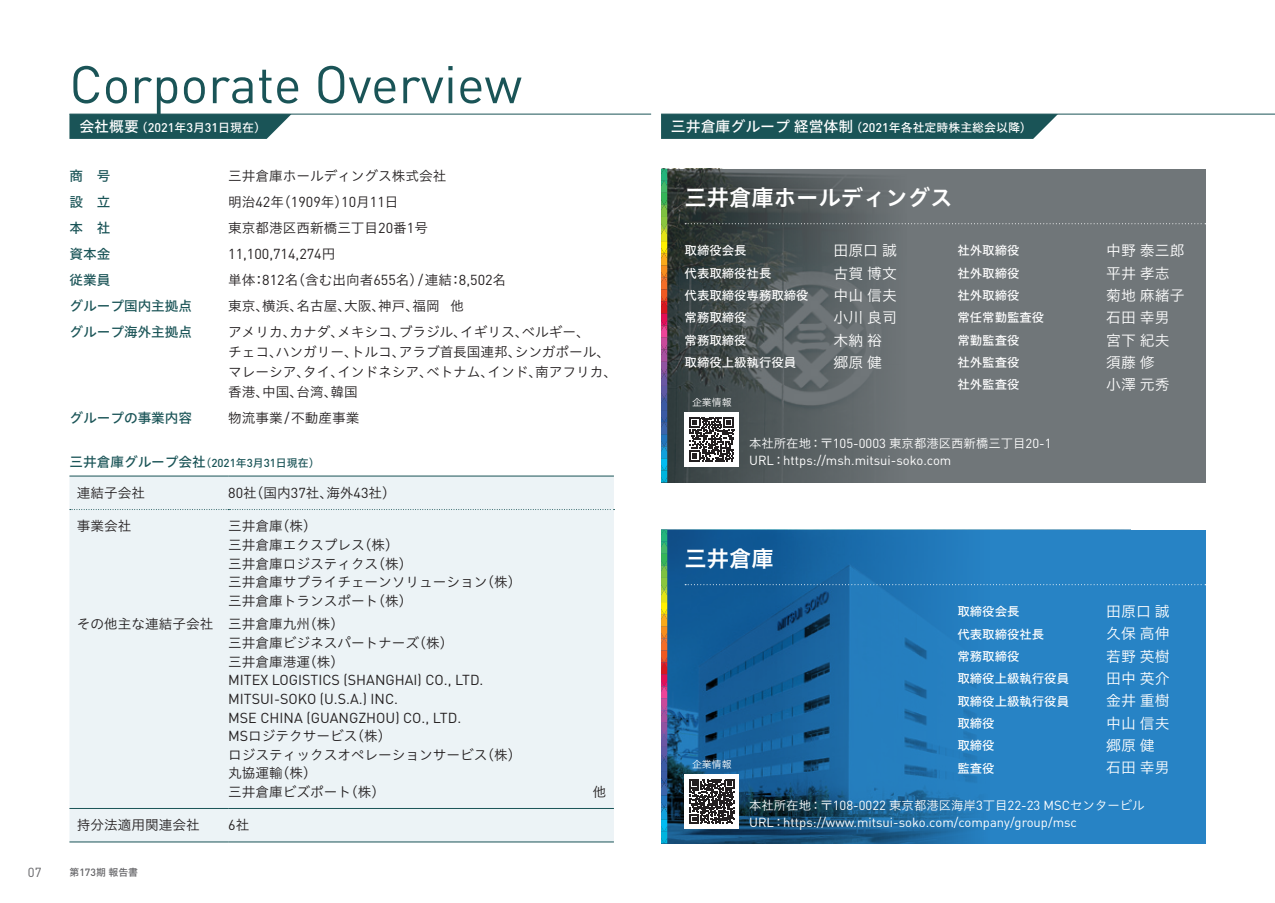
<style>
.page{position:relative;width:1275px;height:903px;background:#fff}
.page>*{position:absolute;margin:0;border:0;box-sizing:border-box;transform-origin:0 0}
.t1{font:52.15px "DIN";color:#1a5457}
.t2{font:22.4px "Hiragino UD Sans Std N W6";color:#fff}
.t3{font:14.88px "Hiragino UD Sans Std N W3";color:#fff}
.t4{font:14.35px/18.6px "DIN";color:#231f20}
.t5{font:13.65px/18.6px "Hiragino UD Sans Std N W3";color:#231f20}
.t6{font:13.65px "Hiragino UD Sans Std N W5";color:#1a5457}
.t7{font:12.95px "DIN";color:#fff}
.t8{font:12.95px "DIN";color:#636366}
.t9{font:12.42px "Hiragino UD Sans Std N W5";color:#fff}
.t10{font:12.42px "Hiragino UD Sans Std N W3";color:#fff}
.t11{font:11.9px "Hiragino UD Sans Std N W5";color:#fff}
.t12{font:9.97px "Hiragino UD Sans Std N W3";color:#fff}
.t13{font:9.97px "Hiragino UD Sans Std N W5";color:#636366}
.s1{font-size:14.88px}
.s2{font-family:"DIN";font-weight:500;font-size:12.42px}
.s3{font-family:"Hiragino UD Sans Std N W3";font-size:13.65px}
.s4{font-family:"DIN";font-size:14.35px}
.s5{font-size:10.85px}
.s6{font-family:"DIN";font-weight:500;font-size:11.38px}
.s7{font-family:"DIN";font-weight:500;font-size:10.5px}
.s8{font-family:"DIN";font-size:12.95px}
.s9{font-family:"Hiragino UD Sans Std N W3";font-size:12.42px}
</style>
<div class="page">
<svg style="left:667px;top:169px;width:538px;height:313px;background:#62696b"></svg>
<hr style="left:69px;top:114px;width:582px;height:1px;background:#1a5457">
<hr style="left:661px;top:114px;width:614px;height:1px;background:#1a5457">
<svg style="left:661px;top:114px;width:397px;height:25px;background:#225a5c"></svg>
<svg style="left:69px;top:114px;width:222px;height:25px;background:#275e61"></svg>
<svg style="left:685px;top:223px;width:521px;height:1px"></svg>
<svg style="left:661px;top:169px;width:6px;height:313px;background:#827d71"></svg>
<div style="left:69px;top:477px;width:545px;height:365px;background:#ecf3f6"></div>
<hr style="left:69px;top:476px;width:159px;height:1px;background:#1a5457">
<hr style="left:228px;top:476px;width:386px;height:1px;background:#1a5457">
<svg style="left:70px;top:509px;width:545px;height:1px"></svg>
<hr style="left:69px;top:808px;width:159px;height:1px;background:#1a5457">
<hr style="left:228px;top:808px;width:386px;height:1px;background:#1a5457">
<hr style="left:69px;top:842px;width:159px;height:1px;background:#1a5457">
<hr style="left:228px;top:842px;width:386px;height:1px;background:#1a5457">
<div style="left:685px;top:412px;width:54px;height:54px;background:#fff"></div>
<svg style="left:690px;top:417px;width:44px;height:44px"></svg>
<svg style="left:667px;top:530px;width:538px;height:313px;background:#2072af"></svg>
<svg style="left:661px;top:530px;width:6px;height:313px;background:#817e75"></svg>
<svg style="left:685px;top:584px;width:521px;height:1px"></svg>
<div style="left:685px;top:774px;width:54px;height:54px;background:#fff"></div>
<svg style="left:690px;top:779px;width:44px;height:44px"></svg>
<h1 class="t1" style="left:69px;top:52px;width:454px">Corporate Overview</h1>
<p class="t11" style="left:79px;top:119px;width:188px"><span class="s1">会社概要</span>（<span class="s2">2021</span>年<span class="s2">3</span>月<span class="s2">31</span>日現在）</p>
<p class="t11" style="left:671px;top:119px;width:362px"><span class="s1">三井倉庫グループ経営体制</span>（<span class="s2">2021</span>年各社定時株主総会以降）</p>
<p class="t6" style="left:69px;top:165px;width:42px">商　号</p>
<p class="t5" style="left:228px;top:165px;width:220px">三井倉庫ホールディングス株式会社</p>
<p class="t6" style="left:69px;top:191px;width:42px">設　立</p>
<p class="t4" style="left:228px;top:192px;width:172px"><span class="s3">明治</span>42<span class="s3">年（</span>1909<span class="s3">年）</span>10<span class="s3">月</span>11<span class="s3">日</span></p>
<p class="t6" style="left:69px;top:217px;width:42px">本　社</p>
<p class="t5" style="left:228px;top:218px;width:201px">東京都港区西新橋三丁目<span class="s4">20</span>番<span class="s4">1</span>号</p>
<p class="t6" style="left:69px;top:243px;width:42px">資本金</p>
<p class="t4" style="left:228px;top:244px;width:109px">11,100,714,274<span class="s3">円</span></p>
<p class="t6" style="left:69px;top:269px;width:42px">従業員</p>
<p class="t5" style="left:228px;top:270px;width:280px">単体：<span class="s4">812</span>名（含む出向者<span class="s4">655</span>名）<span class="s4">/</span>連結：<span class="s4">8,502</span>名</p>
<p class="t6" style="left:69px;top:295px;width:124px">グループ国内主拠点</p>
<p class="t5" style="left:228px;top:296px;width:237px">東京、横浜、名古屋、大阪、神戸、福岡 他</p>
<p class="t6" style="left:69px;top:321px;width:124px">グループ海外主拠点</p>
<p class="t5" style="left:228px;top:321px;width:390px;line-height:19.8px">アメリカ、カナダ、メキシコ、ブラジル、イギリス、ベルギー、<br>チェコ、ハンガリー、トルコ、アラブ首長国連邦、シンガポール、マレーシア、タイ、インドネシア、ベトナム、インド、南アフリカ、香港、中国、台湾、韓国</p>
<p class="t6" style="left:69px;top:407px;width:124px">グループの事業内容</p>
<p class="t5" style="left:228px;top:407px;width:133px">物流事業<span class="s4">/</span>不動産事業</p>
<p class="t6" style="left:69px;top:451px;width:252px">三井倉庫グループ会社<span class="s5">（</span><span class="s6">2021</span><span class="s5">年</span><span class="s6">3</span><span class="s5">月</span><span class="s6">31</span><span class="s5">日現在）</span></p>
<p class="t5" style="left:77px;top:483px;width:70px">連結子会社</p>
<p class="t5" style="left:228px;top:483px;width:169px"><span class="s4">80</span>社（国内<span class="s4">37</span>社、海外<span class="s4">43</span>社）</p>
<p class="t5" style="left:77px;top:516px;width:56px">事業会社</p>
<p class="t5" style="left:228px;top:516px;width:295px">三井倉庫（株）<br>三井倉庫エクスプレス（株）<br>三井倉庫ロジスティクス（株）<br>三井倉庫サプライチェーンソリューション（株）三井倉庫トランスポート（株）</p>
<p class="t5" style="left:228px;top:614px;width:227px;text-indent:-151px">その他主な連結子会社 三井倉庫九州（株）<br>三井倉庫ビジネスパートナーズ（株）三井倉庫港運（株）</p>
<p class="t4" style="left:228px;top:670px;width:257px">MITEX LOGISTICS (SHANGHAI) CO., LTD.<br>MITSUI-SOKO (U.S.A.) INC.<br>MSE CHINA (GUANGZHOU) CO., LTD.</p>
<p class="t5" style="left:228px;top:726px;width:295px"><span class="s4">MS</span>ロジテクサービス（株）<br>ロジスティックスオペレーションサービス（株）丸協運輸（株）<br>三井倉庫ビズポート（株）</p>
<p class="t5" style="left:593px;top:782px;width:15px">他</p>
<p class="t5" style="left:77px;top:815px;width:124px">持分法適用関連会社</p>
<p class="t4" style="left:228px;top:816px;width:23px">6<span class="s3">社</span></p>
<p class="t8" style="left:28px;top:864px;width:15px">07</p>
<p class="t13" style="left:69px;top:864px;width:70px">第<span class="s7">173</span>期報告書</p>
<h2 class="t2" style="left:685px;top:180px;width:269px">三井倉庫ホールディングス</h2>
<p class="t9" style="left:685px;top:241px;width:64px">取締役会長</p>
<p class="t3" style="left:833px;top:239px;width:65px">田原口誠</p>
<p class="t9" style="left:685px;top:263px;width:88px">代表取締役社長</p>
<p class="t3" style="left:833px;top:262px;width:65px">古賀博文</p>
<p class="t9" style="left:685px;top:286px;width:126px">代表取締役専務取締役</p>
<p class="t3" style="left:833px;top:284px;width:65px">中山信夫</p>
<p class="t9" style="left:685px;top:308px;width:64px">常務取締役</p>
<p class="t3" style="left:833px;top:306px;width:65px">小川良司</p>
<p class="t9" style="left:685px;top:330px;width:64px">常務取締役</p>
<p class="t3" style="left:833px;top:329px;width:50px">木納裕</p>
<p class="t9" style="left:685px;top:353px;width:113px">取締役上級執行役員</p>
<p class="t3" style="left:833px;top:351px;width:50px">郷原健</p>
<p class="t12" style="left:692px;top:394px;width:41px">企業情報</p>
<p class="t9" style="left:957px;top:241px;width:64px">社外取締役</p>
<p class="t3" style="left:1106px;top:239px;width:80px">中野泰三郎</p>
<p class="t9" style="left:957px;top:263px;width:64px">社外取締役</p>
<p class="t3" style="left:1106px;top:262px;width:65px">平井孝志</p>
<p class="t9" style="left:957px;top:286px;width:64px">社外取締役</p>
<p class="t3" style="left:1106px;top:284px;width:80px">菊地麻緒子</p>
<p class="t9" style="left:957px;top:308px;width:88px">常任常勤監査役</p>
<p class="t3" style="left:1106px;top:306px;width:65px">石田幸男</p>
<p class="t9" style="left:957px;top:330px;width:64px">常勤監査役</p>
<p class="t3" style="left:1106px;top:329px;width:65px">宮下紀夫</p>
<p class="t9" style="left:957px;top:353px;width:64px">社外監査役</p>
<p class="t3" style="left:1106px;top:351px;width:50px">須藤修</p>
<p class="t9" style="left:957px;top:375px;width:64px">社外監査役</p>
<p class="t3" style="left:1106px;top:373px;width:65px">小澤元秀</p>
<p class="t10" style="left:749px;top:433px;width:304px">本社所在地：〒<span class="s8">105-0003</span> 東京都港区西新橋三丁目<span class="s8">20-1</span></p>
<p class="t7" style="left:749px;top:452px;width:204px">URL<span class="s9">：</span>https://msh.mitsui-soko.com</p>
<h2 class="t2" style="left:685px;top:541px;width:91px">三井倉庫</h2>
<p class="t12" style="left:692px;top:756px;width:41px">企業情報</p>
<p class="t9" style="left:957px;top:602px;width:64px">取締役会長</p>
<p class="t3" style="left:1106px;top:600px;width:65px">田原口誠</p>
<p class="t9" style="left:957px;top:624px;width:88px">代表取締役社長</p>
<p class="t3" style="left:1106px;top:623px;width:65px">久保高伸</p>
<p class="t9" style="left:957px;top:647px;width:64px">常務取締役</p>
<p class="t3" style="left:1106px;top:645px;width:65px">若野英樹</p>
<p class="t9" style="left:957px;top:669px;width:113px">取締役上級執行役員</p>
<p class="t3" style="left:1106px;top:667px;width:65px">田中英介</p>
<p class="t9" style="left:957px;top:691px;width:113px">取締役上級執行役員</p>
<p class="t3" style="left:1106px;top:690px;width:65px">金井重樹</p>
<p class="t9" style="left:957px;top:714px;width:39px">取締役</p>
<p class="t3" style="left:1106px;top:712px;width:65px">中山信夫</p>
<p class="t9" style="left:957px;top:736px;width:39px">取締役</p>
<p class="t3" style="left:1106px;top:734px;width:50px">郷原健</p>
<p class="t9" style="left:957px;top:758px;width:39px">監査役</p>
<p class="t3" style="left:1106px;top:756px;width:65px">石田幸男</p>
<p class="t10" style="left:749px;top:796px;width:397px">本社所在地：〒<span class="s8">108-0022</span> 東京都港区海岸<span class="s8">3</span>丁目<span class="s8">22-23 MSC</span>センタービル</p>
<p class="t7" style="left:749px;top:814px;width:329px">URL<span class="s9">：</span>https://www.mitsui-soko.com/company/group/msc</p>
</div>
